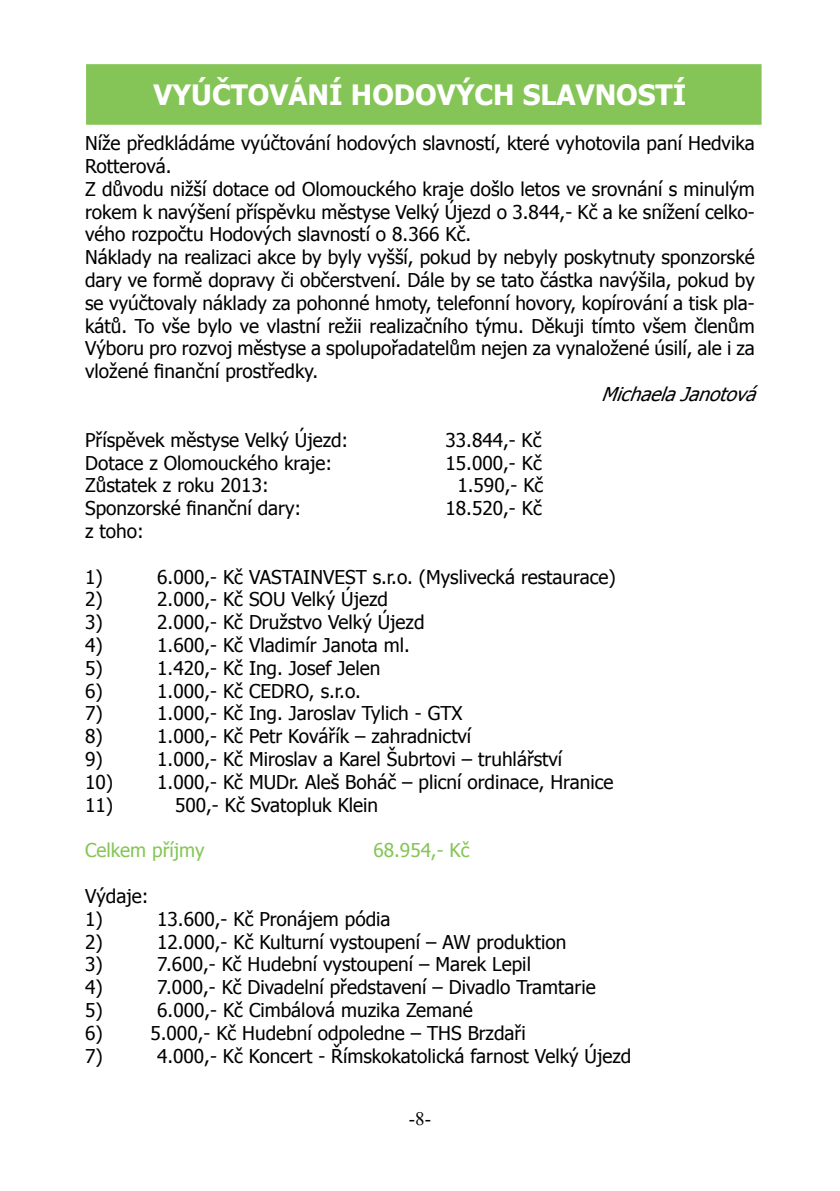
<style>
.page{position:relative;width:840px;height:1191px;background:#fff}
.page>*{position:absolute;margin:0;border:0;box-sizing:border-box;transform-origin:0 0}
.t1{font:700 28px "Tahoma";color:#fff}
.t2{font:19px/22.8px "Tahoma";color:#000}
.t3{font:19px "Tahoma";color:#85c557}
.t4{font:italic 19px "Tahoma";color:#000}
.t5{font:19px "Times New Roman";color:#000}
</style>
<div class="page">
<div style="left:86px;top:64px;width:675px;height:61px;background:#85c557;border:2px solid #85c557"></div>
<h1 class="t1" style="left:153px;top:75px;width:534px">VYÚČTOVÁNÍ HODOVÝCH SLAVNOSTÍ</h1>
<p class="t2" style="left:85px;top:131px;width:670px">Níže předkládáme vyúčtování hodových slavností, které vyhotovila paní Hedvika Rotterová.<br>Z důvodu nižší dotace od Olomouckého kraje došlo letos ve srovnání s minulým rokem k navýšení příspěvku městyse Velký Újezd o 3.844,- Kč a ke snížení celko&shy;vého rozpočtu Hodových slavností o 8.366 Kč.<br>Náklady na realizaci akce by byly vyšší, pokud by nebyly poskytnuty sponzorské dary ve formě dopravy či občerstvení. Dále by se tato částka navýšila, pokud by se vyúčtovaly náklady za pohonné hmoty, telefonní hovory, kopírování a tisk pla&shy;kátů. To vše bylo ve vlastní režii realizačního týmu. Děkuji tímto všem členům Výboru pro rozvoj městyse a spolupořadatelům nejen za vynaložené úsilí, ale i za vložené finanční prostředky.</p>
<p class="t4" style="left:601px;top:381px;width:163px">MichaelaJanotová</p>
<p class="t2" style="left:85px;top:427px;width:264px">Příspěvek městyse Velký Újezd:</p>
<p class="t2" style="left:445px;top:427px;width:97px">33.844,- Kč</p>
<p class="t2" style="left:85px;top:450px;width:248px">Dotace z Olomouckého kraje:</p>
<p class="t2" style="left:445px;top:450px;width:98px">15.000,- Kč</p>
<p class="t2" style="left:85px;top:473px;width:185px">Zůstatek z roku 2013:</p>
<p class="t2" style="left:457px;top:473px;width:87px">1.590,- Kč</p>
<p class="t2" style="left:85px;top:496px;width:217px">Sponzorské finanční dary:</p>
<p class="t2" style="left:445px;top:496px;width:98px">18.520,- Kč</p>
<p class="t2" style="left:85px;top:519px;width:60px">z toho:</p>
<p class="t2" style="left:85px;top:564px;width:19px">1)</p>
<p class="t2" style="left:157px;top:564px;width:460px">6.000,- Kč VASTAINVEST s.r.o. (Myslivecká restaurace)</p>
<p class="t2" style="left:85px;top:587px;width:19px">2)</p>
<p class="t2" style="left:157px;top:587px;width:232px">2.000,- Kč SOU Velký Újezd</p>
<p class="t2" style="left:85px;top:610px;width:19px">3)</p>
<p class="t2" style="left:157px;top:610px;width:269px">2.000,- Kč Družstvo Velký Újezd</p>
<p class="t2" style="left:85px;top:633px;width:19px">4)</p>
<p class="t2" style="left:157px;top:633px;width:254px">1.600,- Kč Vladimír Janota ml.</p>
<p class="t2" style="left:85px;top:655px;width:19px">5)</p>
<p class="t2" style="left:157px;top:655px;width:225px">1.420,- Kč Ing. Josef Jelen</p>
<p class="t2" style="left:85px;top:678px;width:19px">6)</p>
<p class="t2" style="left:157px;top:678px;width:205px">1.000,- Kč CEDRO, s.r.o.</p>
<p class="t2" style="left:85px;top:701px;width:19px">7)</p>
<p class="t2" style="left:157px;top:701px;width:306px">1.000,- Kč Ing. Jaroslav Tylich - GTX</p>
<p class="t2" style="left:85px;top:724px;width:19px">8)</p>
<p class="t2" style="left:157px;top:724px;width:315px">1.000,- Kč Petr Kovářík – zahradnictví</p>
<p class="t2" style="left:85px;top:747px;width:19px">9)</p>
<p class="t2" style="left:157px;top:747px;width:406px">1.000,- Kč Miroslav a Karel Šubrtovi – truhlářství</p>
<p class="t2" style="left:85px;top:769px;width:529px">10) 1.000,- Kč MUDr. Aleš Boháč – plicní ordinace, Hranice<br>11)</p>
<p class="t2" style="left:175px;top:792px;width:204px">500,- Kč Svatopluk Klein</p>
<p class="t3" style="left:85px;top:837px;width:121px">Celkem příjmy</p>
<p class="t3" style="left:373px;top:837px;width:97px">68.954,- Kč</p>
<p class="t2" style="left:85px;top:883px;width:65px">Výdaje:<br>1)</p>
<p class="t2" style="left:157px;top:906px;width:235px">13.600,- Kč Pronájem pódia</p>
<p class="t2" style="left:85px;top:929px;width:19px">2)</p>
<p class="t2" style="left:157px;top:929px;width:410px">12.000,- Kč Kulturní vystoupení – AW produktion</p>
<p class="t2" style="left:85px;top:952px;width:19px">3)</p>
<p class="t2" style="left:157px;top:952px;width:375px">7.600,- Kč Hudební vystoupení – Marek Lepil</p>
<p class="t2" style="left:85px;top:975px;width:19px">4)</p>
<p class="t2" style="left:157px;top:975px;width:440px">7.000,- Kč Divadelní představení – Divadlo Tramtarie</p>
<p class="t2" style="left:85px;top:997px;width:19px">5)</p>
<p class="t2" style="left:157px;top:997px;width:317px">6.000,- Kč Cimbálová muzika Zemané</p>
<p class="t2" style="left:85px;top:1020px;width:19px">6)</p>
<p class="t2" style="left:150px;top:1020px;width:376px">5.000,- Kč Hudební odpoledne – THS Brzdaři</p>
<p class="t2" style="left:85px;top:1043px;width:19px">7)</p>
<p class="t2" style="left:157px;top:1043px;width:475px">4.000,- Kč Koncert - Římskokatolická farnost Velký Újezd</p>
<p class="t5" style="left:408px;top:1105px;width:24px">-8-</p>
</div>
